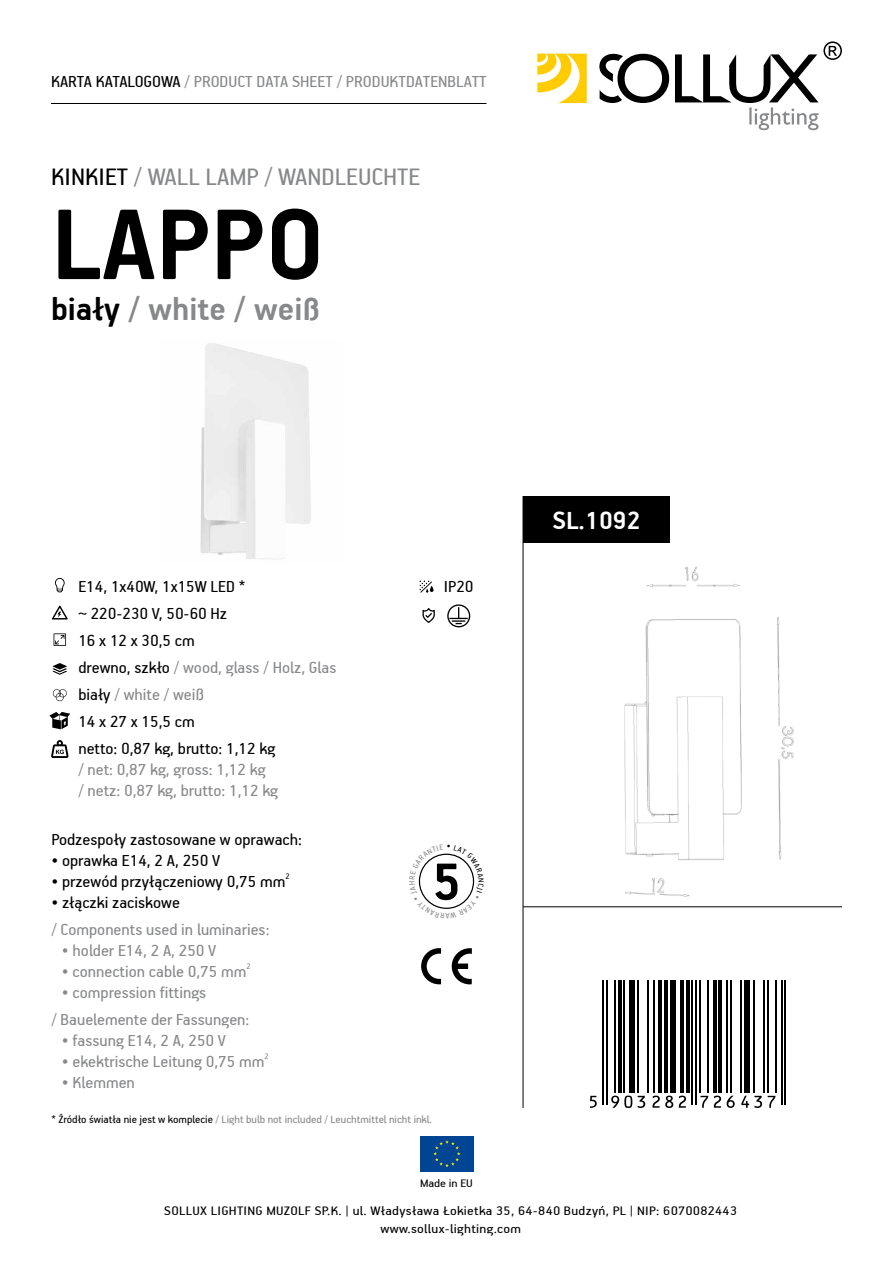
<style>
.page{position:relative;width:893px;height:1263px;background:#fff}
.page>*{position:absolute;margin:0;border:0;box-sizing:border-box;transform-origin:0 0}
.t1{font:700 112.5px "PF Handbook Pro";color:#000}
.t2{font:700 58.65px "PF Handbook Pro";color:#000}
.t3{font:700 36px "PF Handbook Pro";color:#87888a}
.t4{font:700 28.05px "PF Handbook Pro";color:#fff}
.t5{font:27px "PF Handbook Pro";color:#87888a}
.t6{font:18px/27px "PF Handbook Pro";color:#87888a}
.t7{font:18px/27px "PF Handbook Pro";color:#000}
.t8{font:13.95px/18px "PF Handbook Pro";letter-spacing:.02em;color:#000;text-align:center;scale:1.08 1}
.t9{font:12.3px "PF Handbook Pro";color:#000;scale:1.08 1}
.t10{font:12px "PF Handbook Pro";color:#87888a}
.s1{color:#000}
.s2{color:#87888a}
</style>
<div class="page">
<svg style="left:537px;top:54px;width:50px;height:49px"></svg>
<svg style="left:599px;top:41px;width:243px;height:89px"></svg>
<hr style="left:51px;top:103px;width:435px;height:1px;background:#000">
<div style="left:420px;top:1136px;width:54px;height:35px;background:#004494"></div>
<svg style="left:433px;top:1140px;width:28px;height:27px"></svg>
<svg style="left:50px;top:712px;width:20px;height:17px"></svg>
<img style="left:200px;top:343px;width:111px;height:216px">
<div style="left:523px;top:496px;width:147px;height:46px;background:#000"></div>
<svg style="left:51px;top:740px;width:18px;height:18px"></svg>
<svg style="left:54px;top:633px;width:12px;height:13px"></svg>
<svg style="left:55px;top:578px;width:10px;height:14px"></svg>
<svg style="left:52px;top:663px;width:15px;height:12px"></svg>
<svg style="left:53px;top:689px;width:14px;height:12px"></svg>
<svg style="left:52px;top:606px;width:16px;height:13px"></svg>
<svg style="left:419px;top:581px;width:15px;height:12px"></svg>
<svg style="left:447px;top:604px;width:23px;height:24px"></svg>
<svg style="left:422px;top:608px;width:13px;height:15px"></svg>
<svg style="left:452px;top:948px;width:20px;height:36px"></svg>
<svg style="left:421px;top:948px;width:20px;height:36px"></svg>
<img style="left:624px;top:566px;width:170px;height:331px">
<hr style="left:523px;top:496px;width:1px;height:612px;background:#000">
<hr style="left:523px;top:906px;width:319px;height:1px;background:#000">
<hr style="left:602px;top:980px;width:2px;height:124px;background:#000">
<hr style="left:606px;top:980px;width:2px;height:124px;background:#000">
<hr style="left:614px;top:980px;width:1px;height:113px;background:#000">
<hr style="left:618px;top:980px;width:3px;height:113px;background:#000">
<hr style="left:624px;top:980px;width:1px;height:113px;background:#000">
<div style="left:629px;top:980px;width:6px;height:113px;background:#000"></div>
<hr style="left:637px;top:980px;width:2px;height:113px;background:#000">
<hr style="left:647px;top:980px;width:1px;height:113px;background:#000">
<hr style="left:653px;top:980px;width:1px;height:113px;background:#000">
<hr style="left:659px;top:980px;width:3px;height:113px;background:#000">
<hr style="left:664px;top:980px;width:4px;height:113px;background:#000">
<div style="left:670px;top:980px;width:6px;height:113px;background:#000"></div>
<hr style="left:680px;top:980px;width:3px;height:113px;background:#000">
<hr style="left:686px;top:980px;width:3px;height:113px;background:#000">
<hr style="left:692px;top:980px;width:1px;height:124px;background:#000">
<hr style="left:695px;top:980px;width:2px;height:124px;background:#000">
<hr style="left:699px;top:980px;width:2px;height:113px;background:#000">
<hr style="left:707px;top:980px;width:1px;height:113px;background:#000">
<hr style="left:713px;top:980px;width:3px;height:113px;background:#000">
<hr style="left:719px;top:980px;width:3px;height:113px;background:#000">
<hr style="left:727px;top:980px;width:1px;height:113px;background:#000">
<hr style="left:730px;top:980px;width:2px;height:113px;background:#000">
<hr style="left:740px;top:980px;width:2px;height:113px;background:#000">
<div style="left:744px;top:980px;width:5px;height:113px;background:#000"></div>
<hr style="left:754px;top:980px;width:1px;height:113px;background:#000">
<hr style="left:763px;top:980px;width:2px;height:113px;background:#000">
<hr style="left:767px;top:980px;width:2px;height:113px;background:#000">
<hr style="left:775px;top:980px;width:1px;height:113px;background:#000">
<hr style="left:781px;top:980px;width:1px;height:124px;background:#000">
<hr style="left:785px;top:980px;width:1px;height:124px;background:#000">
<svg style="left:590px;top:1096px;width:7px;height:12px"></svg>
<svg style="left:611px;top:1095px;width:21px;height:13px"></svg>
<svg style="left:638px;top:1096px;width:7px;height:12px"></svg>
<svg style="left:652px;top:1095px;width:21px;height:13px"></svg>
<svg style="left:679px;top:1095px;width:7px;height:13px"></svg>
<svg style="left:700px;top:1096px;width:8px;height:12px"></svg>
<svg style="left:714px;top:1095px;width:7px;height:13px"></svg>
<svg style="left:727px;top:1096px;width:8px;height:12px"></svg>
<svg style="left:741px;top:1096px;width:21px;height:12px"></svg>
<svg style="left:768px;top:1096px;width:7px;height:12px"></svg>
<svg style="left:418px;top:853px;width:57px;height:56px"></svg>
<p class="t6" style="left:51px;top:67px;width:313px"><span class="s1">KARTA KATALOGOWA</span> / PRODUCT DATA SHEET / Produktdate</p>
<p class="t6" style="left:438px;top:67px;width:27px">nblatt</p>
<p class="t5" style="left:51px;top:160px;width:368px"><span class="s1">Kinkiet</span> / Wall lamp / Wandleuchte</p>
<p class="t1" style="left:51px;top:176px;width:275px">LAPPO</p>
<p class="t3" style="left:51px;top:287px;width:271px"><span class="s1">biały</span> / white / weiß</p>
<p class="t7" style="left:78px;top:572px;width:260px">E14, 1x40W, 1x15W LED *<br>~ 220-230 V, 50-60 Hz<br>16 x 12 x 30,5 cm<br>drewno, szkło <span class="s2">/ wood, glass / Holz, Glas </span>biały <span class="s2">/ white / weiß<br></span>14 x 27 x 15,5 cm<br>netto: 0,87 kg, brutto: 1,12 kg</p>
<p class="t6" style="left:78px;top:758px;width:201px;line-height:21px">/ net: 0,87 kg, gross: 1,12 kg<br>/ netz: 0,87 kg, brutto: 1,12 kg</p>
<p class="t7" style="left:51px;top:825px;width:252px">Podzespoły zastosowane w oprawach:</p>
<p class="t7" style="left:51px;top:846px;width:170px">• oprawka E14, 2 A, 250 V</p>
<p class="t7" style="left:51px;top:867px;width:240px">• przewód przyłączeniowy 0,75 mm<sup>2</sup></p>
<p class="t6" style="left:51px;top:888px;width:220px"><span class="s1">• złączki zaciskowe<br></span>/ Components used in luminaries:</p>
<p class="t6" style="left:62px;top:936px;width:156px">• holder E14, 2 A, 250 V</p>
<p class="t6" style="left:62px;top:957px;width:190px">• connection cable 0,75 mm<sup>2</sup></p>
<p class="t6" style="left:51px;top:978px;width:199px;text-indent:11px">• compression fittings<br>/ Bauelemente der Fassungen:</p>
<p class="t6" style="left:62px;top:1026px;width:166px">• fassung E14, 2 A, 250 V</p>
<p class="t6" style="left:62px;top:1047px;width:208px">• ekektrische Leitung 0,75 mm<sup>2</sup></p>
<p class="t6" style="left:62px;top:1068px;width:74px">• Klemmen</p>
<p class="t7" style="left:444px;top:572px;width:31px">IP20</p>
<p class="t2" style="left:432px;top:846px;width:31px">5</p>
<p class="t10" style="left:51px;top:1112px;width:382px"><span class="s1">* Źródło światła nie jest w komplecie</span> / Light bulb not included / Leuchtmittel nicht inkl.</p>
<p class="t9" style="left:420px;top:1176px;width:50px">Made in EU</p>
<p class="t4" style="left:552px;top:503px;width:90px">SL.1092</p>
<p class="t8" style="left:164px;top:1201px;width:532px">SOLLUX LIGHTING MUZOLF SP.K. | ul. Władysława Łokietka 35, 64-840 Budzyń, PL | NIP: 6070082443 www.sollux-lighting.com</p>
</div>
